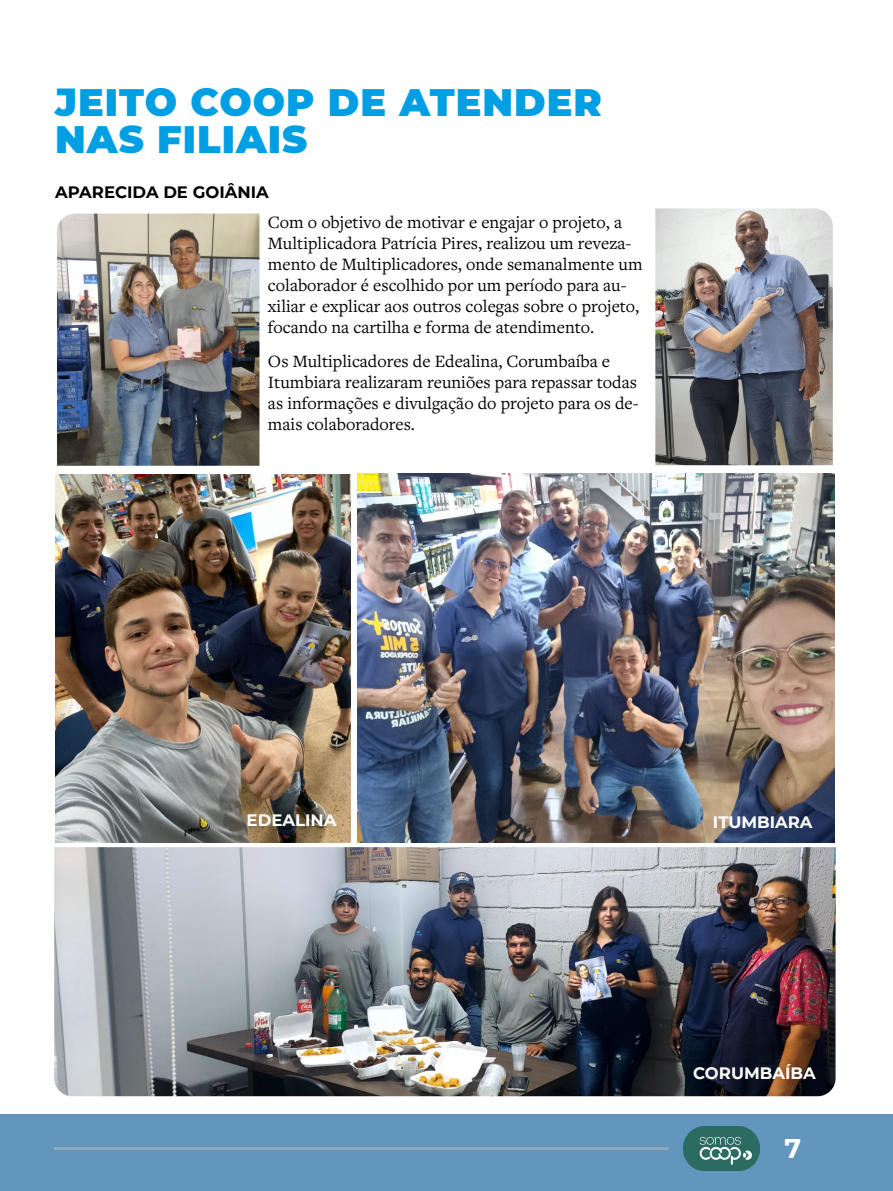
<style>
.page{position:relative;width:893px;height:1191px;background:#fff}
.page>*{position:absolute;margin:0;border:0;box-sizing:border-box;transform-origin:0 0}
.t1{font:900 38.25px/37.5px "Montserrat";letter-spacing:.025em;color:#009fe3}
.t2{font:700 27px "Montserrat";color:#fff}
.t3{font:18px/21px "Freight Text Pro";color:#000}
.t4{font:700 16.5px "Montserrat";color:#fff}
.t5{font:700 16.5px "Montserrat";color:#000}
</style>
<div class="page">
<div style="left:0;top:1114px;width:893px;height:77px;background:#6296bd"></div>
<hr style="left:54px;top:1147px;width:615px;height:3px;background:#8eaabc">
<img style="left:684px;top:1126px;width:76px;height:44px">
<img style="left:57px;top:214px;width:202px;height:252px">
<img style="left:655px;top:208px;width:178px;height:257px">
<img style="left:55px;top:474px;width:295px;height:368px">
<img style="left:357px;top:474px;width:478px;height:368px">
<img style="left:54px;top:847px;width:782px;height:249px">
<h1 class="t1" style="left:55px;top:81px;width:548px">JEITO COOP DE ATENDER<br>NAS FILIAIS</h1>
<p class="t5" style="left:55px;top:180px;width:215px">APARECIDA DE GOIÂNIA</p>
<p class="t3" style="left:268px;top:211px;width:376px">Com o objetivo de motivar e engajar o projeto, a Multiplicadora Patrícia Pires, realizou um reveza&shy;mento de Multiplicadores, onde semanalmente um colaborador é escolhido por um período para au&shy;xiliar e explicar aos outros colegas sobre o projeto, focando na cartilha e forma de atendimento.</p>
<p class="t3" style="left:268px;top:350px;width:372px">Os Multiplicadores de Edealina, Corumbaíba e Itumbiara realizaram reuniões para repassar todas as informações e divulgação do projeto para os de&shy;mais colaboradores.</p>
<p class="t4" style="left:247px;top:808px;width:91px">EDEALINA</p>
<p class="t4" style="left:713px;top:810px;width:101px">ITUMBIARA</p>
<p class="t4" style="left:693px;top:1061px;width:124px">CORUMBAÍBA</p>
<h2 class="t2" style="left:784px;top:1128px;width:18px">7</h2>
</div>
